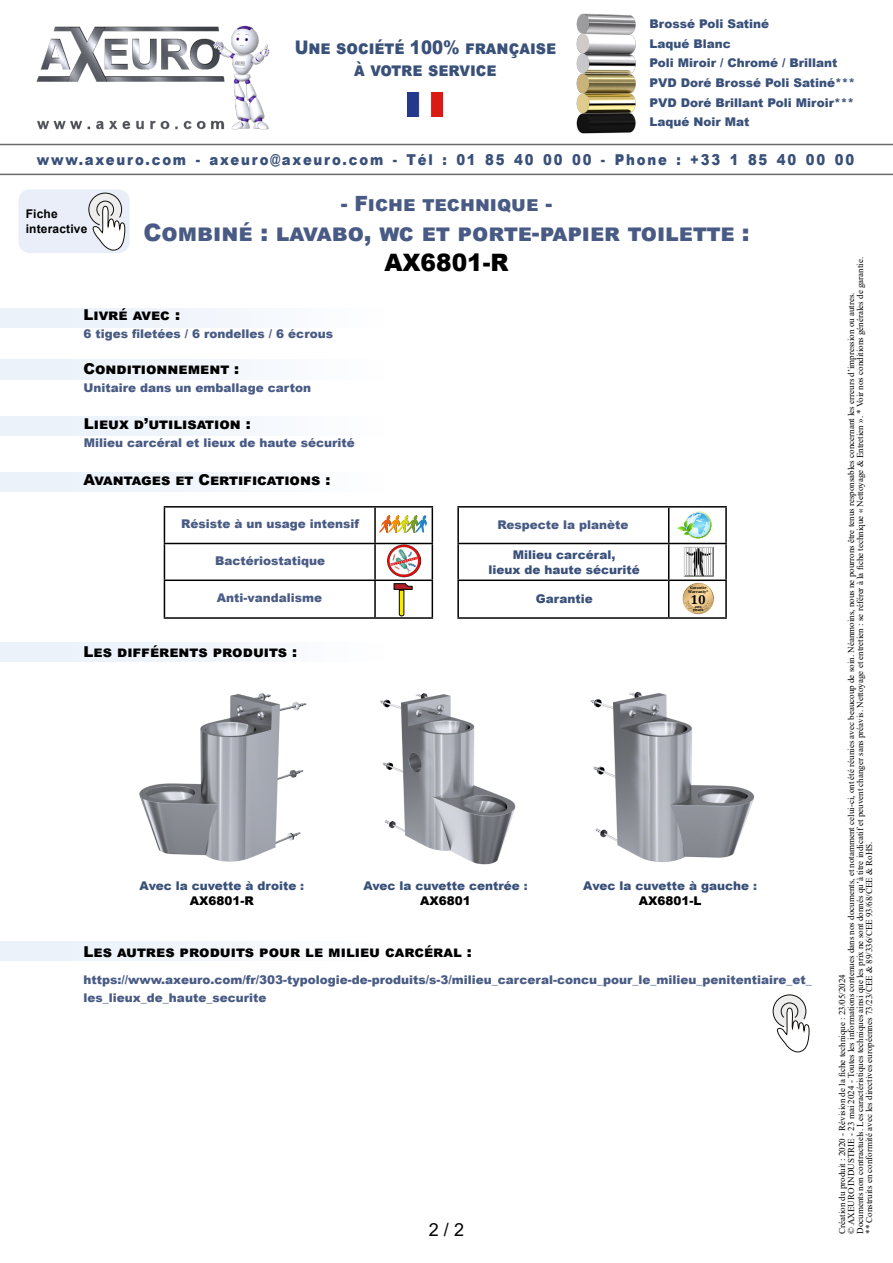
<style>
.page{position:relative;width:893px;height:1263px;background:#fff}
.page>*{position:absolute;margin:0;border:0;box-sizing:border-box;transform-origin:0 0}
.t1{font:900 24px "Arial";color:#495b84}
.t2{font:900 24px "Arial";color:#000}
.t3{font:900 21px "Arial";color:#495b84}
.t4{font:900 18.75px/22.5px "Arial";color:#395079;text-align:center;scale:.88 1}
.t5{font:18px "Arial";color:#020203}
.sommaire-fr{font:900 15px "Arial";letter-spacing:.03em;color:#000}
.t6{font:900 15px "Arial";letter-spacing:.135em;color:#395079;scale:.88 1}
.t7{font:700 12.9px "Cambria";color:#000}
.sommaire-fr-2{font:900 12px/18px "Arial";color:#495b84}
.sommaire-fr-3{font:900 12px/19.6px "Arial";color:#395079}
.t8{font:900 12px "Arial";color:#000}
.t9{font:700 12px/14.2px "Arial";letter-spacing:.015em;color:#000}
.t10{font:9px/9px "Times New Roman";color:#000}
.t11{font:700 4.2px/3.2px "Cambria";color:#000;text-align:center}
.s1{color:#495b84}
</style>
<div class="page">
<div style="left:18px;top:189px;width:112px;height:64px;background:#e9eef9;border-radius:11px"></div>
<svg style="left:88px;top:193px;width:38px;height:58px"></svg>
<hr style="left:0;top:144px;width:893px;height:1px;background:#6b6b6b">
<hr style="left:0;top:174px;width:893px;height:1px;background:#6b6b6b">
<img style="left:407px;top:93px;width:36px;height:23px">
<img style="left:576px;top:13px;width:60px;height:121px">
<img style="left:36px;top:25px;width:234px;height:105px">
<div style="left:0;top:472px;width:591px;height:19px;background:linear-gradient(to right,#e9f1fa,#fff)"></div>
<div style="left:0;top:642px;width:591px;height:19px;background:linear-gradient(to right,#e9f1fa,#fff)"></div>
<div style="left:0;top:417px;width:591px;height:19px;background:linear-gradient(to right,#e9f1fa,#fff)"></div>
<img style="left:388px;top:544px;width:32px;height:33px">
<svg style="left:676px;top:511px;width:36px;height:28px"></svg>
<svg style="left:394px;top:583px;width:18px;height:33px"></svg>
<hr style="left:457px;top:506px;width:212px;height:2px;background:#000">
<hr style="left:457px;top:508px;width:2px;height:35px;background:#000">
<hr style="left:669px;top:506px;width:58px;height:2px;background:#000">
<hr style="left:668px;top:508px;width:1px;height:35px;background:#000">
<hr style="left:725px;top:508px;width:2px;height:35px;background:#000">
<hr style="left:457px;top:543px;width:212px;height:1px;background:#000">
<hr style="left:457px;top:544px;width:2px;height:35px;background:#000">
<hr style="left:669px;top:543px;width:58px;height:1px;background:#000">
<hr style="left:668px;top:544px;width:1px;height:35px;background:#000">
<hr style="left:725px;top:544px;width:2px;height:35px;background:#000">
<hr style="left:457px;top:579px;width:212px;height:2px;background:#000">
<hr style="left:457px;top:581px;width:2px;height:36px;background:#000">
<hr style="left:669px;top:579px;width:58px;height:2px;background:#000">
<hr style="left:668px;top:581px;width:1px;height:36px;background:#000">
<hr style="left:725px;top:581px;width:2px;height:36px;background:#000">
<hr style="left:457px;top:617px;width:212px;height:2px;background:#000">
<hr style="left:669px;top:617px;width:58px;height:2px;background:#000">
<div style="left:0;top:308px;width:591px;height:19px;background:linear-gradient(to right,#e9f1fa,#fff)"></div>
<div style="left:0;top:360px;width:591px;height:19px;background:linear-gradient(to right,#e9f1fa,#fff)"></div>
<svg style="left:379px;top:515px;width:49px;height:17px"></svg>
<img style="left:380px;top:693px;width:136px;height:172px">
<div style="left:0;top:941px;width:591px;height:20px;background:linear-gradient(to right,#e9f1fa,#fff)"></div>
<svg style="left:773px;top:994px;width:37px;height:58px"></svg>
<img style="left:139px;top:693px;width:168px;height:169px">
<img style="left:590px;top:691px;width:165px;height:171px">
<svg style="left:683px;top:583px;width:31px;height:31px"></svg>
<svg style="left:683px;top:583px;width:30px;height:30px"></svg>
<svg style="left:684px;top:600px;width:28px;height:13px"></svg>
<svg style="left:684px;top:547px;width:30px;height:30px"></svg>
<hr style="left:164px;top:506px;width:211px;height:2px;background:#000">
<hr style="left:164px;top:508px;width:1px;height:35px;background:#000">
<hr style="left:375px;top:506px;width:58px;height:2px;background:#000">
<hr style="left:374px;top:508px;width:2px;height:35px;background:#000">
<hr style="left:432px;top:508px;width:1px;height:35px;background:#000">
<hr style="left:164px;top:543px;width:211px;height:1px;background:#000">
<hr style="left:164px;top:544px;width:1px;height:35px;background:#000">
<hr style="left:375px;top:543px;width:58px;height:1px;background:#000">
<hr style="left:374px;top:544px;width:2px;height:35px;background:#000">
<hr style="left:432px;top:544px;width:1px;height:35px;background:#000">
<hr style="left:164px;top:579px;width:211px;height:2px;background:#000">
<hr style="left:164px;top:581px;width:1px;height:36px;background:#000">
<hr style="left:375px;top:579px;width:58px;height:2px;background:#000">
<hr style="left:374px;top:581px;width:2px;height:36px;background:#000">
<hr style="left:432px;top:581px;width:1px;height:36px;background:#000">
<hr style="left:164px;top:617px;width:211px;height:2px;background:#000">
<hr style="left:375px;top:617px;width:58px;height:2px;background:#000">
<h3 class="t4" style="left:295px;top:35px;width:299px">Une société 100% française à votre service</h3>
<h3 class="sommaire-fr-3" style="left:649px;top:14px;width:207px">Brossé Poli Satiné<br>Laqué Blanc<br>Poli Miroir / Chromé / Brillant<br>PVD Doré Brossé Poli Satiné***<br>PVD Doré Brillant Poli Miroir***<br>Laqué Noir Mat</h3>
<h3 class="t6" style="left:37px;top:149px;width:930px">www.axeuro.com - axeuro@axeuro.com - Tél : 01 85 40 00 00 - Phone : +33 1 85 40 00 00</h3>
<h2 class="t3" style="left:341px;top:188px;width:213px">- Fiche technique -</h2>
<h1 class="t1" style="left:143px;top:215px;width:608px">Combiné : lavabo, wc et porte-papier toilette :</h1>
<h1 class="t2" style="left:384px;top:245px;width:126px">AX6801-R</h1>
<p class="t10" style="left:837px;top:1234px;width:978px;rotate:-90deg">Création du produit : 2020 - Révision de la fiche technique : 23/05/2024<br>© AXEURO INDUSTRIE - 23 mai 2024 - Toutes les informations contenues dans nos documents, et notamment celui-ci, ont été réunies avec beaucoup de soin. Néanmoins, nous ne pourrons être tenus responsables concernant les erreurs d’impression ou autres.<br>Documents non contractuels. Les caractéristiques techniques ainsi que les prix ne sont donnés qu’à titre indicatif et peuvent changer sans préavis. Nettoyage et entretien : se référer à la fiche technique « Nettoyage &amp; Entretien ». * Voir nos conditions générales de garantie. ** Construits en conformité avec les directives européennes 73/23/CEE &amp; 89/336/CEE 93/68/CEE &amp; RoHS.</p>
<h3 class="t9" style="left:26px;top:207px;width:63px">Fiche interactive</h3>
<p class="sommaire-fr" style="left:83px;top:304px;width:98px">Livré avec :</p>
<p class="sommaire-fr-2" style="left:83px;top:324px;width:251px">6 tiges filetées / 6 rondelles / 6 écrous</p>
<p class="sommaire-fr" style="left:83px;top:358px;width:157px">Conditionnement :</p>
<p class="sommaire-fr-2" style="left:83px;top:378px;width:229px">Unitaire dans un emballage carton</p>
<p class="sommaire-fr" style="left:84px;top:412px;width:168px">Lieux d’utilisation :</p>
<p class="sommaire-fr-2" style="left:84px;top:433px;width:273px">Milieu carcéral et lieux de haute sécurité</p>
<p class="sommaire-fr" style="left:84px;top:469px;width:248px">Avantages et Certifications :</p>
<p class="sommaire-fr-2" style="left:181px;top:515px;width:180px">Résiste à un usage intensif</p>
<p class="sommaire-fr-2" style="left:498px;top:515px;width:133px">Respecte la planète</p>
<p class="sommaire-fr-3" style="left:513px;top:545px;width:104px">Milieu carcéral,</p>
<p class="sommaire-fr-3" style="left:488px;top:559px;width:153px">lieux de haute sécurité</p>
<p class="sommaire-fr-2" style="left:215px;top:551px;width:111px">Bactériostatique</p>
<p class="t11" style="left:688px;top:586px;width:22px">Garantie<br>Warranty*</p>
<p class="t11" style="left:693px;top:605px;width:12px">ans years</p>
<p class="sommaire-fr-2" style="left:217px;top:588px;width:107px">Anti-vandalisme</p>
<p class="sommaire-fr-3" style="left:536px;top:589px;width:58px">Garantie</p>
<p class="t7" style="left:691px;top:590px;width:17px">10</p>
<p class="sommaire-fr" style="left:84px;top:641px;width:215px">Les différents produits :</p>
<p class="sommaire-fr-3" style="left:363px;top:876px;width:166px">Avec la cuvette centrée <span class="s1">:</span></p>
<p class="t8" style="left:420px;top:892px;width:52px">AX6801</p>
<p class="sommaire-fr" style="left:84px;top:940px;width:390px">Les autres produits pour le milieu carcéral :</p>
<p class="sommaire-fr-2" style="left:84px;top:971px;width:730px">https://www.axeuro.com/fr/303-typologie-de-produits/s-3/milieu_carceral-concu_pour_le_milieu_penitentiaire_et_ les_lieux_de_haute_securite</p>
<p class="sommaire-fr-3" style="left:140px;top:876px;width:166px">Avec la cuvette à droite <span class="s1">:</span></p>
<p class="t8" style="left:190px;top:892px;width:66px">AX6801-R</p>
<p class="sommaire-fr-3" style="left:583px;top:876px;width:175px">Avec la cuvette à gauche <span class="s1">:</span></p>
<p class="t8" style="left:639px;top:892px;width:64px">AX6801-L</p>
<h3 class="t5" style="left:429px;top:1217px;width:37px">2 / 2</h3>
</div>
